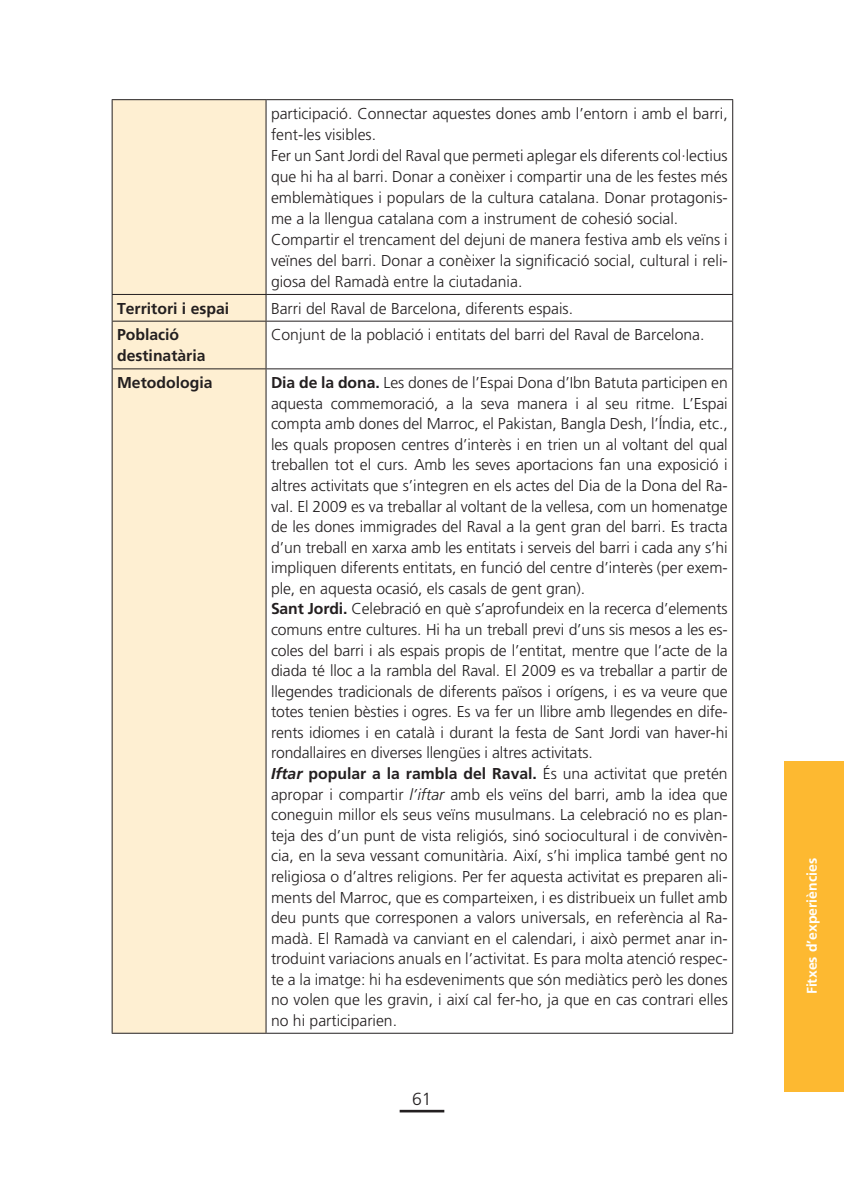
<style>
.page{position:relative;width:844px;height:1191px;background:#fff}
.page>*{position:absolute;margin:0;border:0;box-sizing:border-box;transform-origin:0 0}
.t1{font:300 17.5px "Frutiger LT Std";color:#231f20}
.Tablas_texto{font:300 15.75px/20.7px "Frutiger LT Std";color:#231f20;text-align:justify}
.Tablas_texto2{font:700 15.75px/21px "Frutiger LT Std";color:#231f20}
.t2{font:700 14px "Frutiger LT Std";color:#fff}
.s1{font-weight:700}
.s2{font-weight:700;font-style:italic}
.s3{font-style:italic}
</style>
<div class="page">
<hr style="left:399px;top:1109px;width:45px;height:3px;background:#231f20">
<div style="left:784px;top:761px;width:59px;height:330px;background:#fdb931"></div>
<div style="left:113px;top:100px;width:152px;height:932px;background:#feefd2"></div>
<hr style="left:112px;top:294px;width:154px;height:1px;background:#231f20">
<hr style="left:266px;top:294px;width:467px;height:1px;background:#231f20">
<hr style="left:112px;top:321px;width:154px;height:1px;background:#231f20">
<hr style="left:266px;top:321px;width:467px;height:1px;background:#231f20">
<hr style="left:112px;top:368px;width:154px;height:1px;background:#231f20">
<hr style="left:266px;top:368px;width:467px;height:1px;background:#231f20">
<hr style="left:732px;top:100px;width:1px;height:194px;background:#231f20">
<svg style="left:732px;top:295px;width:1px;height:26px"></svg>
<hr style="left:732px;top:321px;width:1px;height:47px;background:#231f20">
<hr style="left:732px;top:369px;width:1px;height:663px;background:#231f20">
<hr style="left:112px;top:100px;width:1px;height:194px;background:#231f20">
<hr style="left:265px;top:100px;width:1px;height:194px;background:#231f20">
<svg style="left:112px;top:295px;width:1px;height:26px"></svg>
<svg style="left:265px;top:295px;width:1px;height:26px"></svg>
<hr style="left:112px;top:321px;width:1px;height:47px;background:#231f20">
<hr style="left:265px;top:321px;width:1px;height:47px;background:#231f20">
<hr style="left:112px;top:369px;width:1px;height:663px;background:#231f20">
<hr style="left:265px;top:369px;width:1px;height:663px;background:#231f20">
<hr style="left:112px;top:1032px;width:154px;height:1px;background:#231f20">
<hr style="left:266px;top:1032px;width:467px;height:1px;background:#231f20">
<hr style="left:112px;top:99px;width:154px;height:1px;background:#231f20">
<hr style="left:266px;top:99px;width:467px;height:1px;background:#231f20">
<p class="Tablas_texto" style="left:271px;top:103px;width:458px">participació. Connectar aquestes dones amb l’entorn i amb el barri, fent-les visibles.</p>
<p class="Tablas_texto" style="left:271px;top:145px;width:458px">Fer un Sant Jordi del Raval que permeti aplegar els diferents col·lectius que hi ha al barri. Donar a conèixer i compartir una de les festes més emblemàtiques i populars de la cultura catalana. Donar protagonis&shy;me a la llengua catalana com a instrument de cohesió social.</p>
<p class="Tablas_texto" style="left:271px;top:229px;width:458px">Compartir el trencament del dejuni de manera festiva amb els veïns i veïnes del barri. Donar a conèixer la significació social, cultural i reli&shy;giosa del Ramadà entre la ciutadania.</p>
<p class="Tablas_texto2" style="left:117px;top:298px;width:114px">Territori i espai</p>
<p class="Tablas_texto" style="left:271px;top:298px;width:303px">Barri del Raval de Barcelona, diferents espais.</p>
<p class="Tablas_texto2" style="left:117px;top:324px;width:90px">Població destinatària</p>
<p class="Tablas_texto" style="left:271px;top:325px;width:435px">Conjunt de la població i entitats del barri del Raval de Barcelona.</p>
<p class="Tablas_texto2" style="left:117px;top:372px;width:97px">Metodologia</p>
<p class="Tablas_texto" style="left:271px;top:372px;width:458px"><span class="s1">Dia de la dona.</span> Les dones de l’Espai Dona d’Ibn Batuta participen en aquesta commemoració, a la seva manera i al seu ritme. L’Espai compta amb dones del Marroc, el Pakistan, Bangla Desh, l’Índia, etc., les quals proposen centres d’interès i en trien un al voltant del qual treballen tot el curs. Amb les seves aportacions fan una exposició i altres activitats que s’integren en els actes del Dia de la Dona del Ra&shy;val. El 2009 es va treballar al voltant de la vellesa, com un homenatge de les dones immigrades del Raval a la gent gran del barri. Es tracta d’un treball en xarxa amb les entitats i serveis del barri i cada any s’hi impliquen diferents entitats, en funció del centre d’interès (per exem&shy;ple, en aquesta ocasió, els casals de gent gran).</p>
<p class="Tablas_texto" style="left:271px;top:599px;width:458px"><span class="s1">Sant Jordi.</span> Celebració en què s’aprofundeix en la recerca d’elements comuns entre cultures. Hi ha un treball previ d’uns sis mesos a les es&shy;coles del barri i als espais propis de l’entitat, mentre que l’acte de la diada té lloc a la rambla del Raval. El 2009 es va treballar a partir de llegendes tradicionals de diferents països i orígens, i es va veure que totes tenien bèsties i ogres. Es va fer un llibre amb llegendes en dife&shy;rents idiomes i en català i durant la festa de Sant Jordi van haver-hi rondallaires en diverses llengües i altres activitats.</p>
<p class="Tablas_texto" style="left:271px;top:763px;width:458px"><span class="s2">Iftar</span> <span class="s1">popular a la rambla del Raval.</span> És una activitat que pretén apropar i compartir <span class="s3">l’iftar</span> amb els veïns del barri, amb la idea que coneguin millor els seus veïns musulmans. La celebració no es plan&shy;teja des d’un punt de vista religiós, sinó sociocultural i de convivèn&shy;cia, en la seva vessant comunitària. Així, s’hi implica també gent no religiosa o d’altres religions. Per fer aquesta activitat es preparen ali&shy;ments del Marroc, que es comparteixen, i es distribueix un fullet amb deu punts que corresponen a valors universals, en referència al Ra&shy;madà. El Ramadà va canviant en el calendari, i això permet anar in&shy;troduint variacions anuals en l’activitat. Es para molta atenció respec&shy;te a la imatge: hi ha esdeveniments que són mediàtics però les dones no volen que les gravin, i així cal fer-ho, ja que en cas contrari elles no hi participarien.</p>
<p class="t1" style="left:412px;top:1089px;width:21px">61</p>
<p class="t2" style="left:803px;top:994px;width:138px;rotate:-90deg">Fitxes d’experiències</p>
</div>
